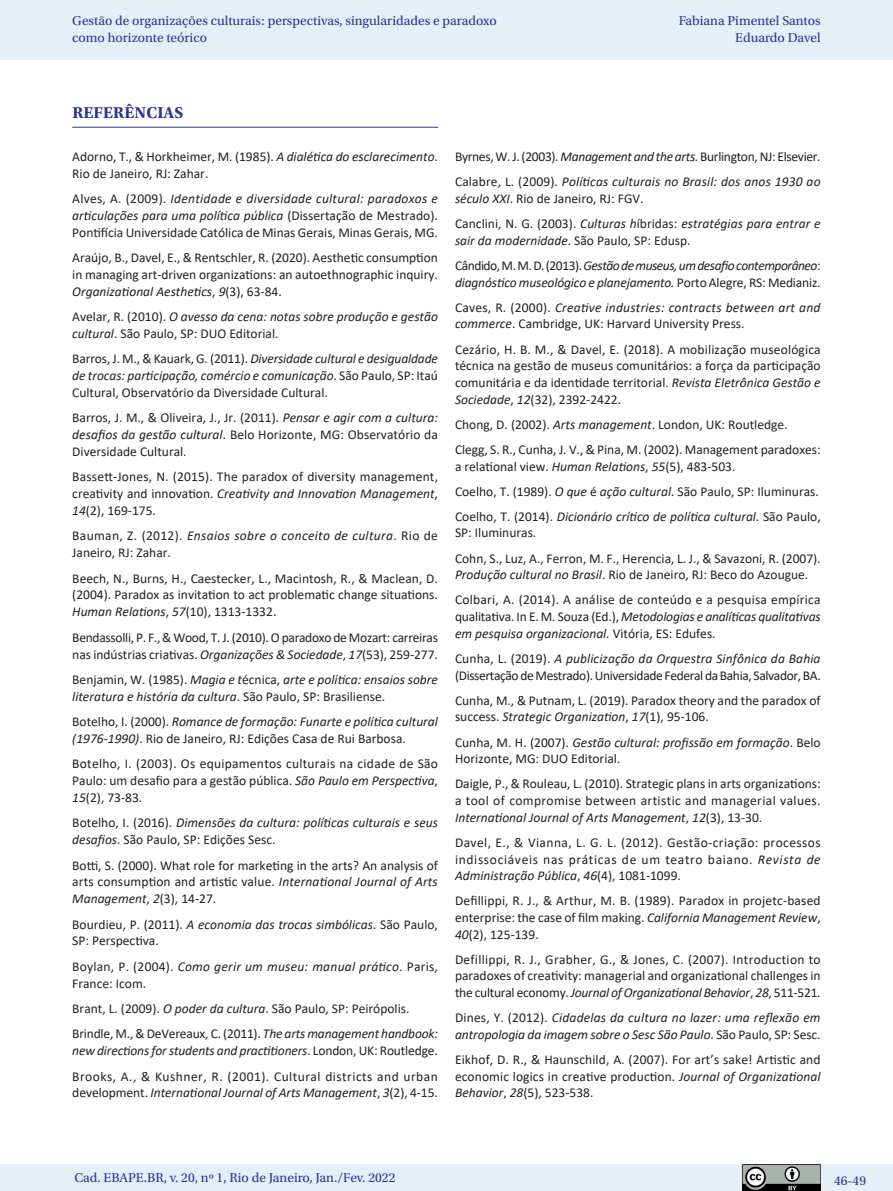
<style>
.page{position:relative;width:893px;height:1191px;background:#fff}
.page>*{position:absolute;margin:0;border:0;box-sizing:border-box;transform-origin:0 0}
._07_1_sub_1{font:700 16.5px "Utopia Std";letter-spacing:.01em;color:#2b3393}
.Referencias{font:13.5px/16.8px "Calibri";color:#231f20;text-align:justify}
.Referencias-2{font:italic 13.5px/16.8px "Calibri";color:#231f20}
.t1{font:13.5px/16.5px "Utopia Std";color:#2b3393}
.Referencias-3{font:13.5px/16.8px "Calibri";letter-spacing:-.02em;color:#231f20}
.Referencias-4{font:13.5px/16.6px "Calibri";letter-spacing:-.03em;color:#231f20}
.Referencias-5{font:13.5px/16.8px "Calibri";letter-spacing:.035em;color:#231f20}
.Referencias-6{font:13.5px "Calibri";letter-spacing:-.025em;color:#231f20}
.s1{font-style:italic}
.s2{font-style:normal}
</style>
<div class="page">
<div style="left:0;top:0;width:893px;height:60px;background:#e4eff8"></div>
<div style="left:0;top:1164px;width:893px;height:27px;background:#e4eff8"></div>
<img style="left:743px;top:1164px;width:78px;height:27px">
<hr style="left:72px;top:127px;width:366px;height:1px;background:#2b3393">
<p class="t1" style="left:72px;top:13px;width:426px">Gestão de organizações culturais: perspectivas, singularidades e paradoxo como horizonte teórico</p>
<p class="t1" style="left:679px;top:13px;width:143px;text-align:right">Fabiana Pimentel Santos<br>Eduardo Davel</p>
<p class="_07_1_sub_1" style="left:72px;top:103px;width:113px">REFERÊNCIAS</p>
<p class="Referencias" style="left:72px;top:147px;width:367px">Adorno, T., &amp; Horkheimer, M. (1985). <span class="s1">A dialética do esclarecimento</span>.<br>Rio de Janeiro, RJ: Zahar.</p>
<p class="Referencias" style="left:72px;top:190px;width:367px">Alves, A. (2009). <span class="s1">Identidade e diversidade cultural: paradoxos e articulações para uma política pública</span> (Dissertação de Mestrado).<br>Pontifícia Universidade Católica de Minas Gerais, Minas Gerais, MG.</p>
<p class="Referencias" style="left:72px;top:249px;width:367px">Araújo, B., Davel, E., &amp; Rentschler, R. (2020). Aesthetic consumption in managing art-driven organizations: an autoethnographic inquiry.<br><span class="s1">Organizational Aesthetics</span>, <span class="s1">9</span>(3), 63-84.</p>
<p class="Referencias-2" style="left:72px;top:307px;width:367px"><span class="s2">Avelar, R. (2010).</span> O avesso da cena: notas sobre produção e gestão cultural<span class="s2">. São Paulo, SP: DUO Editorial.</span></p>
<p class="Referencias" style="left:72px;top:350px;width:367px">Barros, J. M., &amp; Kauark, G. (2011). <span class="s1">Diversidade cultural e desigualdade de trocas: participação, comércio e comunicação</span>. São Paulo, SP: Itaú Cultural, Observatório da Diversidade Cultural.</p>
<p class="Referencias" style="left:72px;top:409px;width:367px">Barros, J. M., &amp; Oliveira, J., Jr. (2011). <span class="s1">Pensar e agir com a cultura: desafios da gestão cultural</span>. Belo Horizonte, MG: Observatório da Diversidade Cultural.</p>
<p class="Referencias" style="left:72px;top:468px;width:367px">Bassett-Jones, N. (2015). The paradox of diversity management, creativity and innovation. <span class="s1">Creativity and Innovation Management</span>, <span class="s1">14</span>(2), 169-175.</p>
<p class="Referencias" style="left:72px;top:527px;width:367px">Bauman, Z. (2012). <span class="s1">Ensaios sobre o conceito de cultura</span>. Rio de<br>Janeiro, RJ: Zahar.</p>
<p class="Referencias" style="left:72px;top:569px;width:367px">Beech, N., Burns, H., Caestecker, L., Macintosh, R., &amp; Maclean, D. (2004). Paradox as invitation to act problematic change situations.<br><span class="s1">Human Relations</span>, <span class="s1">57</span>(10), 1313-1332.</p>
<p class="Referencias-3" style="left:72px;top:628px;width:367px">Bendassolli, P. F., &amp; Wood, T. J. (2010). O paradoxo de Mozart: carreiras nas indústrias criativas. <span class="s1">Organizações &amp; Sociedade</span>, <span class="s1">17</span>(53), 259-277.</p>
<p class="Referencias-2" style="left:72px;top:670px;width:367px"><span class="s2">Benjamin, W. (1985).</span> Magia e t<span class="s2">écnica,</span> arte e política: ensaios sobre literatura e história da cultura<span class="s2">. São Paulo, SP: Brasiliense.</span></p>
<p class="Referencias" style="left:72px;top:713px;width:367px">Botelho, I. (2000). <span class="s1">Romance de formação: Funarte e política cultural (1976-1990)</span>. Rio de Janeiro, RJ: Edições Casa de Rui Barbosa.</p>
<p class="Referencias" style="left:72px;top:755px;width:367px">Botelho, I. (2003). Os equipamentos culturais na cidade de São Paulo: um desafio para a gestão pública. <span class="s1">São Paulo em Perspectiva</span>, <span class="s1">15</span>(2), 73-83.</p>
<p class="Referencias-2" style="left:72px;top:814px;width:367px"><span class="s2">Botelho, I. (2016).</span> Dimensões da cultura: políticas culturais e seus desafios<span class="s2">. São Paulo, SP: Edições Sesc.</span></p>
<p class="Referencias" style="left:72px;top:856px;width:367px">Botti, S. (2000). What role for marketing in the arts? An analysis of arts consumption and artistic value. <span class="s1">International Journal of Arts Management</span>, <span class="s1">2</span>(3), 14-27.</p>
<p class="Referencias" style="left:72px;top:915px;width:367px">Bourdieu, P. (2011). <span class="s1">A economia das trocas simbólicas</span>. São Paulo,<br>SP: Perspectiva.</p>
<p class="Referencias" style="left:72px;top:957px;width:367px">Boylan, P. (2004). <span class="s1">Como gerir um museu: manual prático</span>. Paris,<br>France: Icom.</p>
<p class="Referencias" style="left:72px;top:999px;width:339px">Brant, L. (2009). <span class="s1">O poder da cultura</span>. São Paulo, SP: Peirópolis.</p>
<p class="Referencias-2" style="left:72px;top:1025px;width:367px"><span class="s2">Brindle, M., &amp; DeVereaux, C. (2011).</span> The arts management handbook: new directions for students and practitioners<span class="s2">. London, UK: Routledge.</span></p>
<p class="Referencias-5" style="left:72px;top:1067px;width:367px">Brooks, A., &amp; Kushner, R. (2001). Cultural districts and urban development. <span class="s1">International Journal of Arts Management</span>, <span class="s1">3</span>(2), 4-15.</p>
<p class="Referencias-6" style="left:455px;top:147px;width:367px">Byrnes, W. J. (2003). <span class="s1">Management and the arts</span>. Burlington, NJ: Elsevier.</p>
<p class="Referencias-2" style="left:455px;top:173px;width:367px"><span class="s2">Calabre, L. (2009).</span> Políticas culturais no Brasil: dos anos 1930 ao século XXI<span class="s2">. Rio de Janeiro, RJ: FGV.</span></p>
<p class="Referencias-2" style="left:455px;top:215px;width:367px"><span class="s2">Canclini, N. G. (2003).</span> Culturas h<span class="s2">íbridas:</span> estratégias para entrar e sair da modernidade<span class="s2">. São Paulo, SP: Edusp.</span></p>
<p class="Referencias-2" style="left:455px;top:256px;width:367px"><span class="s2">Cândido, M. M. D. (2013).</span> Gestão de museus, um desafio contemporâneo<span class="s2">: </span>diagnóstico museológico e planejamento. <span class="s2">Porto Alegre, RS: Medianiz.</span></p>
<p class="Referencias" style="left:455px;top:298px;width:367px">Caves, R. (2000). <span class="s1">Creative industries: contracts between art and commerce</span>. Cambridge, UK: Harvard University Press.</p>
<p class="Referencias" style="left:455px;top:340px;width:367px">Cezário, H. B. M., &amp; Davel, E. (2018). A mobilização museológica técnica na gestão de museus comunitários: a força da participação comunitária e da identidade territorial. <span class="s1">Revista Eletrônica Gestão e Sociedade</span>, <span class="s1">12</span>(32), 2392-2422.</p>
<p class="Referencias" style="left:455px;top:415px;width:334px">Chong, D. (2002). <span class="s1">Arts management</span>. London, UK: Routledge.</p>
<p class="Referencias" style="left:455px;top:441px;width:367px">Clegg, S. R., Cunha, J. V., &amp; Pina, M. (2002). Management paradoxes: a relational view. <span class="s1">Human Relations</span>, <span class="s1">55</span>(5), 483-503.</p>
<p class="Referencias" style="left:455px;top:482px;width:365px">Coelho, T. (1989). <span class="s1">O que</span> é <span class="s1">ação cultural</span>. São Paulo, SP: Iluminuras.</p>
<p class="Referencias" style="left:455px;top:507px;width:367px">Coelho, T. (2014). <span class="s1">Dicionário crítico de política cultural</span>. São Paulo,<br>SP: Iluminuras.</p>
<p class="Referencias" style="left:455px;top:549px;width:367px">Cohn, S., Luz, A., Ferron, M. F., Herencia, L. J., &amp; Savazoni, R. (2007).<br><span class="s1">Produção cultural no Brasil</span>. Rio de Janeiro, RJ: Beco do Azougue.</p>
<p class="Referencias" style="left:455px;top:591px;width:367px">Colbari, A. (2014). A análise de conteúdo e a pesquisa empírica qualitativa. In E. M. Souza (Ed.), <span class="s1">Metodologias e analíticas qualitativas em pesquisa organizacional.</span> Vitória, ES: Edufes.</p>
<p class="Referencias-4" style="left:455px;top:650px;width:367px">Cunha, L. (2019). <span class="s1">A publicização da Orquestra Sinfônica da Bahia </span>(Dissertação de Mestrado). Universidade Federal da Bahia, Salvador, BA.</p>
<p class="Referencias" style="left:455px;top:691px;width:367px">Cunha, M., &amp; Putnam, L. (2019). Paradox theory and the paradox of success. <span class="s1">Strategic Organization</span>, <span class="s1">17</span>(1), 95-106.</p>
<p class="Referencias" style="left:455px;top:733px;width:367px">Cunha, M. H. (2007). <span class="s1">Gestão cultural: profissão em formação</span>. Belo<br>Horizonte, MG: DUO Editorial.</p>
<p class="Referencias" style="left:455px;top:775px;width:367px">Daigle, P., &amp; Rouleau, L. (2010). Strategic plans in arts organizations: a tool of compromise between artistic and managerial values.<br><span class="s1">International Journal of Arts Management</span>, <span class="s1">12</span>(3), 13-30.</p>
<p class="Referencias" style="left:455px;top:833px;width:367px">Davel, E., &amp; Vianna, L. G. L. (2012). Gestão-criação: processos indissociáveis nas práticas de um teatro baiano. <span class="s1">Revista de Administração Pública</span>, <span class="s1">46</span>(4), 1081-1099.</p>
<p class="Referencias" style="left:455px;top:892px;width:367px">Defillippi, R. J., &amp; Arthur, M. B. (1989). Paradox in projetc-based enterprise: the case of film making. <span class="s1">California Management Review</span>, <span class="s1">40</span>(2), 125-139.</p>
<p class="Referencias" style="left:455px;top:950px;width:367px">Defillippi, R. J., Grabher, G., &amp; Jones, C. (2007). Introduction to paradoxes of creativity: managerial and organizational challenges in the cultural economy. <span class="s1">Journal of Organizational Behavior</span>, <span class="s1">28</span>, 511-521.</p>
<p class="Referencias-2" style="left:455px;top:1009px;width:367px"><span class="s2">Dines, Y. (2012).</span> Cidadelas da cultura no lazer: uma reflexão em antropologia da imagem sobre o Sesc São Paulo<span class="s2">. São Paulo, SP: Sesc.</span></p>
<p class="Referencias" style="left:455px;top:1051px;width:367px">Eikhof, D. R., &amp; Haunschild, A. (2007). For art’s sake! Artistic and economic logics in creative production. <span class="s1">Journal of Organizational Behavior</span>, <span class="s1">28</span>(5), 523-538.</p>
<p class="t1" style="left:74px;top:1169px;width:323px">Cad. EBAPE.BR, v. 20, nº 1, Rio de Janeiro, Jan./Fev. 2022</p>
<p class="t1" style="left:834px;top:1172px;width:33px">46-49</p>
</div>
